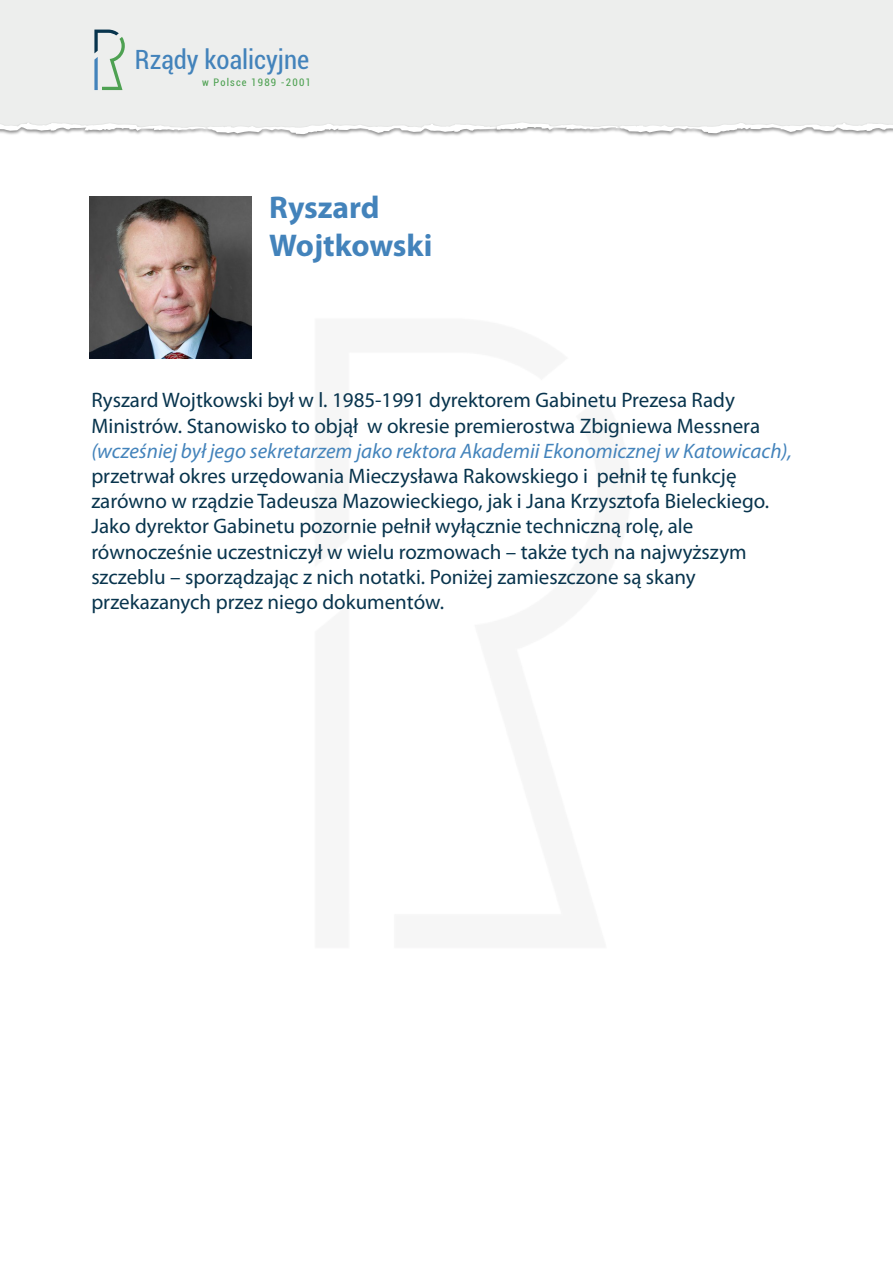
<style>
.page{position:relative;width:893px;height:1263px;background:#fff}
.page>*{position:absolute;margin:0;border:0;box-sizing:border-box;transform-origin:0 0}
.t1{font:700 31.5px/37.8px "Myriad Pro";color:#4383bb}
.t2{font:condensed 26.55px "Roboto";color:#4383bb}
.t3{font:21px/25.2px "Myriad Pro";color:#08344d}
.t4{font:italic 21px "Myriad Pro";color:#4383bb}
.t5{font:condensed 10.35px "Roboto";letter-spacing:.11em;color:#4ea152}
</style>
<div class="page">
<div style="left:0;top:0;width:893px;height:127px;background:#edeeed"></div>
<img style="left:9px;top:134px;width:452px;height:4px">
<img style="left:628px;top:134px;width:243px;height:3px">
<svg style="left:0;top:123px;width:893px;height:11px"></svg>
<img style="left:90px;top:197px;width:162px;height:162px">
<svg style="left:94px;top:30px;width:31px;height:60px"></svg>
<p class="t2" style="left:135px;top:41px;width:176px">Rządy koalicyjne</p>
<p class="t5" style="left:202px;top:76px;width:110px">w Polsce 1989 -2001</p>
<h1 class="t1" style="left:269px;top:188px;width:165px">Ryszard<br>Wojtkowski</h1>
<p class="t3" style="left:91px;top:387px;width:670px">Ryszard Wojtkowski był w l. 1985-1991 dyrektorem Gabinetu Prezesa Rady<br>Ministrów. Stanowisko to objął w okresie premierostwa Zbigniewa Messnera</p>
<p class="t4" style="left:91px;top:438px;width:702px">(wcześniej był jego sekretarzem jako rektora Akademii Ekonomicznej w Katowicach),</p>
<p class="t3" style="left:91px;top:463px;width:679px">przetrwał okres urzędowania Mieczysława Rakowskiego i pełnił tę funkcję zarówno w rządzie Tadeusza Mazowieckiego, jak i Jana Krzysztofa Bieleckiego.<br>Jako dyrektor Gabinetu pozornie pełnił wyłącznie techniczną rolę, ale równocześnie uczestniczył w wielu rozmowach – także tych na najwyższym szczeblu – sporządzając z nich notatki. Poniżej zamieszczone są skany przekazanych przez niego dokumentów.</p>
</div>
